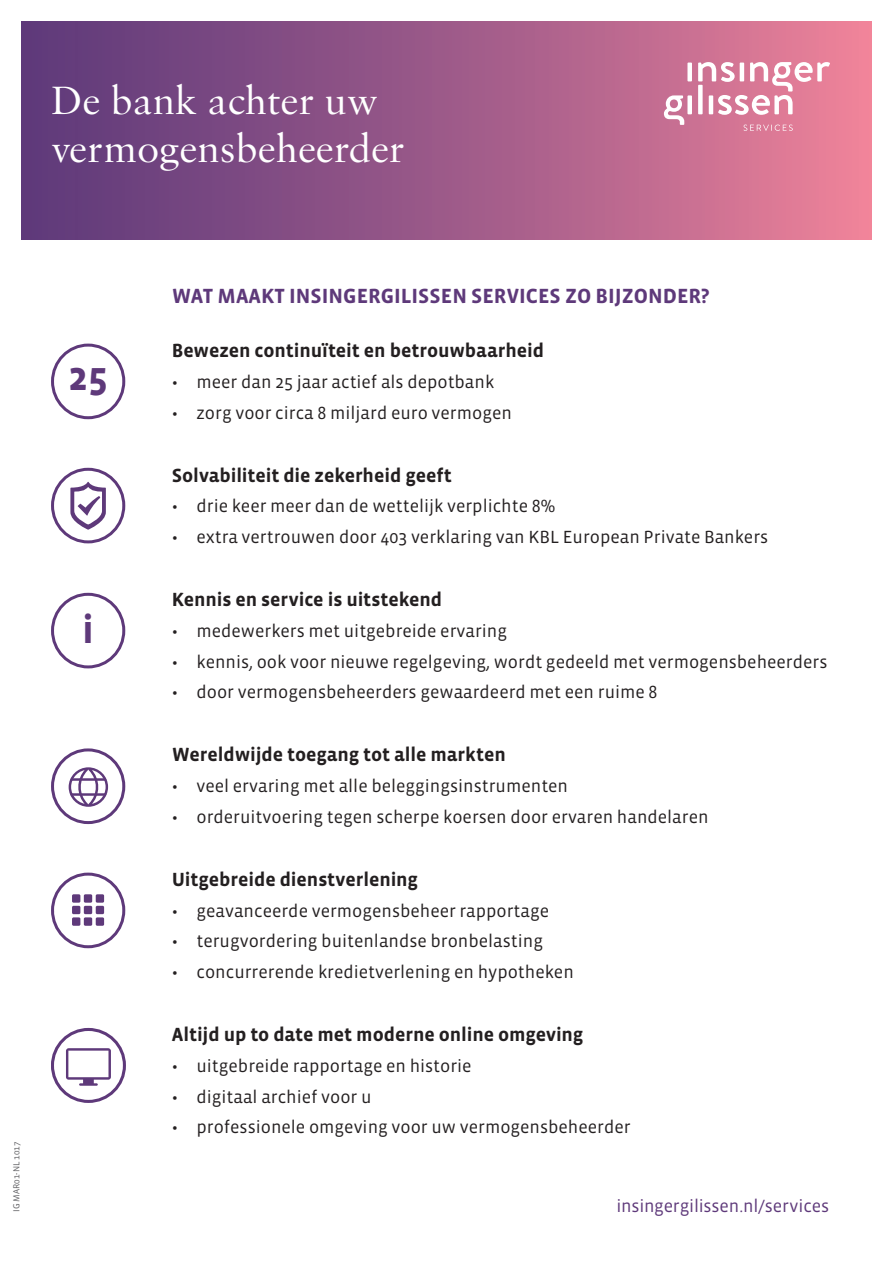
<style>
.page{position:relative;width:893px;height:1263px;background:#fff}
.page>*{position:absolute;margin:0;border:0;box-sizing:border-box;transform-origin:0 0}
.t1{font:42px/48px "Sabon MT Std";color:#fff}
.t2{font:700 40.2px "Vista Sans";color:#5e397a}
.t3{font:700 21px "Vista Sans";color:#5e397a}
.t4{font:700 19.5px "Vista Sans";letter-spacing:-.005em;color:#231f20}
.t5{font:18px "Vista Sans";color:#231f20}
.t6{font:18px "Vista Sans";letter-spacing:-.01em;color:#5e397a}
.t7{font:9px "Vista Sans";color:#636366}
</style>
<div class="page">
<div style="left:21px;top:21px;width:851px;height:219px;background:linear-gradient(to right,#57377a,#ea8199)"></div>
<svg style="left:664px;top:62px;width:166px;height:69px"></svg>
<div style="left:51px;top:1028px;width:75px;height:75px;border:3px solid #5e397a;border-radius:50%"></div>
<svg style="left:66px;top:1048px;width:45px;height:38px"></svg>
<div style="left:51px;top:593px;width:74px;height:75px;border:3px solid #5e397a;border-radius:50%"></div>
<svg style="left:70px;top:482px;width:36px;height:48px"></svg>
<div style="left:51px;top:468px;width:74px;height:75px;border:3px solid #5e397a;border-radius:50%"></div>
<svg style="left:69px;top:767px;width:39px;height:40px"></svg>
<hr style="left:70px;top:778px;width:36px;height:3px;background:#5e397a">
<hr style="left:70px;top:793px;width:36px;height:3px;background:#5e397a">
<div style="left:51px;top:748px;width:74px;height:76px;border:3px solid #5e397a;border-radius:50%"></div>
<div style="left:72px;top:894px;width:8px;height:9px;background:#5e397a;border-radius:2px"></div>
<div style="left:84px;top:894px;width:8px;height:9px;background:#5e397a;border-radius:2px"></div>
<div style="left:96px;top:894px;width:8px;height:9px;background:#5e397a;border-radius:2px"></div>
<div style="left:72px;top:906px;width:8px;height:8px;background:#5e397a;border-radius:2px"></div>
<div style="left:84px;top:906px;width:8px;height:8px;background:#5e397a;border-radius:2px"></div>
<div style="left:96px;top:906px;width:8px;height:8px;background:#5e397a;border-radius:2px"></div>
<div style="left:72px;top:917px;width:8px;height:9px;background:#5e397a;border-radius:2px"></div>
<div style="left:84px;top:917px;width:8px;height:9px;background:#5e397a;border-radius:2px"></div>
<div style="left:96px;top:917px;width:8px;height:9px;background:#5e397a;border-radius:2px"></div>
<div style="left:51px;top:873px;width:74px;height:75px;border:3px solid #5e397a;border-radius:50%"></div>
<div style="left:51px;top:344px;width:74px;height:75px;border:3px solid #5e397a;border-radius:50%"></div>
<h1 class="t1" style="left:51px;top:76px;width:355px">De bank achter uw vermogensbeheerder</h1>
<h2 class="t2" style="left:68px;top:356px;width:42px">25</h2>
<h2 class="t2" style="left:82px;top:608px;width:13px">i</h2>
<p class="t7" style="left:12px;top:1212px;width:72px;rotate:-90deg">IG MAR01-NL 1017</p>
<p class="t3" style="left:172px;top:285px;width:539px">WAT MAAKT INSINGERGILISSEN SERVICES ZO BIJZONDER?</p>
<p class="t4" style="left:172px;top:341px;width:374px">Bewezen continuïteit en betrouwbaarheid</p>
<p class="t5" style="left:172px;top:373px;width:324px">• meer dan 25 jaar actief als depotbank</p>
<p class="t5" style="left:172px;top:403px;width:342px">• zorg voor circa 8 miljard euro vermogen</p>
<p class="t4" style="left:172px;top:465px;width:282px">Solvabiliteit die zekerheid geeft</p>
<p class="t5" style="left:172px;top:497px;width:385px">• drie keer meer dan de wettelijk verplichte 8%</p>
<p class="t5" style="left:172px;top:528px;width:598px">• extra vertrouwen door 403 verklaring van KBL European Private Bankers</p>
<p class="t4" style="left:172px;top:590px;width:272px">Kennis en service is uitstekend</p>
<p class="t5" style="left:172px;top:622px;width:337px">• medewerkers met uitgebreide ervaring</p>
<p class="t5" style="left:172px;top:652px;width:657px">• kennis, ook voor nieuwe regelgeving, wordt gedeeld met vermogensbeheerders</p>
<p class="t5" style="left:172px;top:683px;width:487px">• door vermogensbeheerders gewaardeerd met een ruime 8</p>
<p class="t4" style="left:172px;top:745px;width:336px">Wereldwijde toegang tot alle markten</p>
<p class="t5" style="left:172px;top:777px;width:398px">• veel ervaring met alle beleggingsinstrumenten</p>
<p class="t5" style="left:172px;top:808px;width:538px">• orderuitvoering tegen scherpe koersen door ervaren handelaren</p>
<p class="t4" style="left:172px;top:869px;width:248px">Uitgebreide dienstverlening</p>
<p class="t5" style="left:172px;top:901px;width:379px">• geavanceerde vermogensbeheer rapportage</p>
<p class="t5" style="left:172px;top:932px;width:373px">• terugvordering buitenlandse bronbelasting</p>
<p class="t5" style="left:172px;top:963px;width:404px">• concurrerende kredietverlening en hypotheken</p>
<p class="t4" style="left:172px;top:1025px;width:413px">Altijd up to date met moderne online omgeving</p>
<p class="t5" style="left:172px;top:1057px;width:301px">• uitgebreide rapportage en historie</p>
<p class="t5" style="left:172px;top:1087px;width:201px">• digitaal archief voor u</p>
<p class="t5" style="left:172px;top:1118px;width:460px">• professionele omgeving voor uw vermogensbeheerder</p>
<p class="t6" style="left:616px;top:1197px;width:214px">insingergilissen.nl/services</p>
</div>
